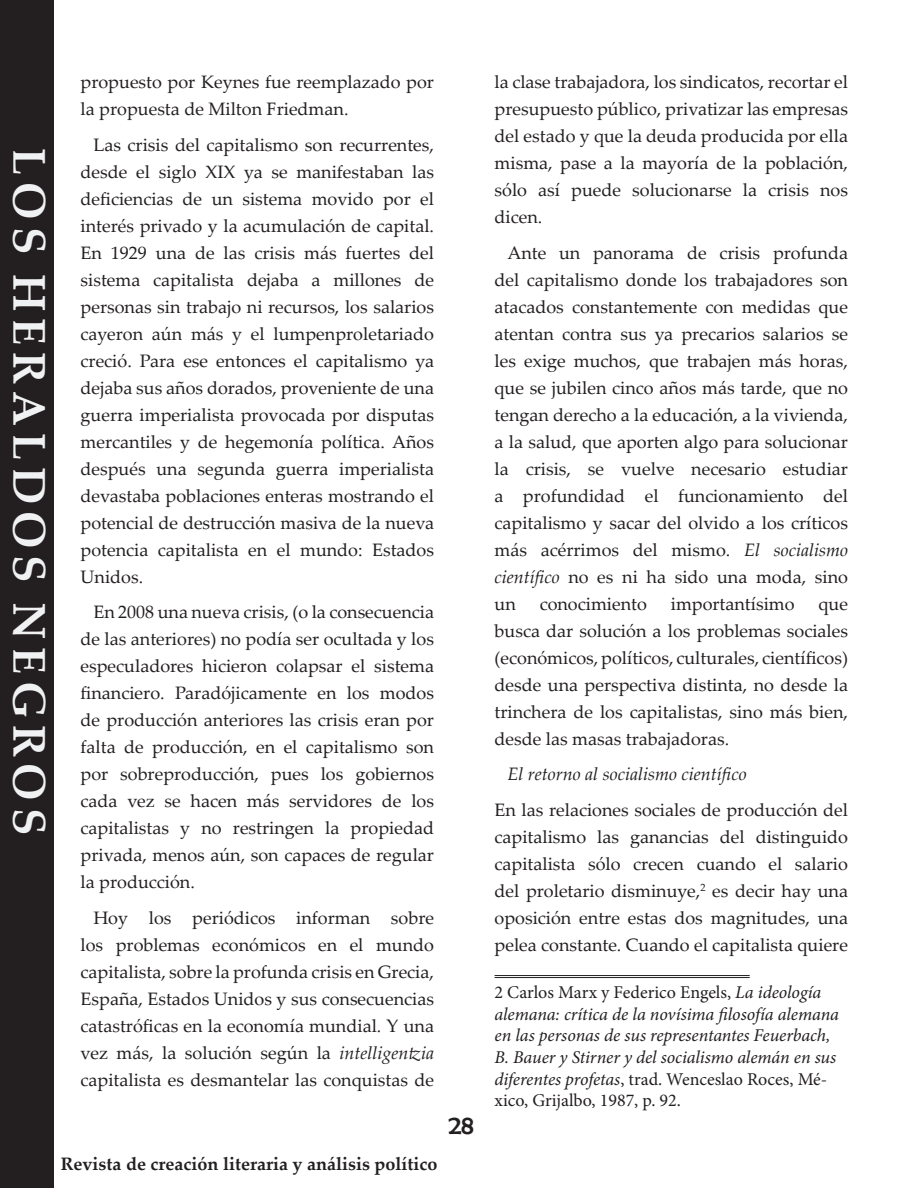
<style>
.page{position:relative;width:918px;height:1188px;background:#fff}
.page>*{position:absolute;margin:0;border:0;box-sizing:border-box;transform-origin:0 0}
.t1{font:700 45.9px "Palatino Linotype";letter-spacing:.15em;color:#f0f1f2}
.t2{font:27px "Berlin Sans FB";color:#231f20}
.t3{font:18px/27px "Palatino Linotype";color:#231f20;text-align:justify}
.t4{font:italic 18px/21.6px "Minion Pro";letter-spacing:-.005em;color:#231f20}
.t5{font:700 18px "Palatino Linotype";color:#231f20}
.t6{font:italic 18px "Palatino Linotype";color:#231f20}
.s1{font-style:italic}
.s2{font-style:normal}
</style>
<div class="page">
<div style="left:0;top:0;width:54px;height:1188px;background:#231f20"></div>
<hr style="left:495px;top:975px;width:255px;height:1px;background:#231f20">
<hr style="left:495px;top:977px;width:255px;height:1px;background:#231f20">
<h1 class="t1" style="left:62px;top:148px;width:688px;rotate:90deg">LOS HERALDOS NEGROS</h1>
<p class="t3" style="left:81px;top:68px;width:355px">propuesto por Keynes fue reemplazado por la propuesta de Milton Friedman.</p>
<p class="t3" style="left:81px;top:131px;width:355px;text-indent:13px">Las crisis del capitalismo son recurrentes, desde el siglo XIX ya se manifestaban las deficiencias de un sistema movido por el interés privado y la acumulación de capital.<br>En 1929 una de las crisis más fuertes del sistema capitalista dejaba a millones de personas sin trabajo ni recursos, los salarios cayeron aún más y el lumpenproletariado creció. Para ese entonces el capitalismo ya dejaba sus años dorados, proveniente de una guerra imperialista provocada por disputas mercantiles y de hegemonía política. Años después una segunda guerra imperialista devastaba poblaciones enteras mostrando el potencial de destrucción masiva de la nueva potencia capitalista en el mundo: Estados Unidos.</p>
<p class="t3" style="left:81px;top:598px;width:355px;text-indent:13px">En 2008 una nueva crisis, (o la consecuencia de las anteriores) no podía ser ocultada y los especuladores hicieron colapsar el sistema financiero. Paradójicamente en los modos de producción anteriores las crisis eran por falta de producción, en el capitalismo son por sobreproducción, pues los gobiernos cada vez se hacen más servidores de los capitalistas y no restringen la propiedad privada, menos aún, son capaces de regular la producción.</p>
<p class="t3" style="left:81px;top:904px;width:355px;text-indent:13px">Hoy los periódicos informan sobre los problemas económicos en el mundo capitalista, sobre la profunda crisis en Grecia, España, Estados Unidos y sus consecuencias catastróficas en la economía mundial. Y una vez más, la solución según la <span class="s1">intelligentzia </span>capitalista es desmantelar las conquistas de</p>
<p class="t5" style="left:61px;top:1151px;width:378px">Revista de creación literaria y análisis político</p>
<h2 class="t2" style="left:448px;top:1110px;width:27px">28</h2>
<p class="t3" style="left:495px;top:68px;width:355px">la clase trabajadora, los sindicatos, recortar el presupuesto público, privatizar las empresas del estado y que la deuda producida por ella misma, pase a la mayoría de la población, sólo así puede solucionarse la crisis nos dicen.</p>
<p class="t3" style="left:495px;top:239px;width:355px;text-indent:13px">Ante un panorama de crisis profunda del capitalismo donde los trabajadores son atacados constantemente con medidas que atentan contra sus ya precarios salarios se les exige muchos, que trabajen más horas, que se jubilen cinco años más tarde, que no tengan derecho a la educación, a la vivienda, a la salud, que aporten algo para solucionar la crisis, se vuelve necesario estudiar a profundidad el funcionamiento del capitalismo y sacar del olvido a los críticos más acérrimos del mismo. <span class="s1">El socialismo científico</span> no es ni ha sido una moda, sino un</p>
<p class="t3" style="left:540px;top:590px;width:109px">conocimiento</p>
<p class="t3" style="left:671px;top:590px;width:125px">importantísimo</p>
<p class="t3" style="left:495px;top:590px;width:355px;text-indent:324px">que busca dar solución a los problemas sociales (económicos, políticos, culturales, científicos) desde una perspectiva distinta, no desde la trinchera de los capitalistas, sino más bien, desde las masas trabajadoras.</p>
<p class="t6" style="left:507px;top:761px;width:241px">El retorno al socialismo científico</p>
<p class="t3" style="left:495px;top:796px;width:355px">En las relaciones sociales de producción del capitalismo las ganancias del distinguido capitalista sólo crecen cuando el salario del proletario disminuye,<sup>2</sup> es decir hay una oposición entre estas dos magnitudes, una pelea constante. Cuando el capitalista quiere</p>
<p class="t4" style="left:495px;top:982px;width:346px"><span class="s2">2 Carlos Marx y Federico Engels,</span> La ideología alemana: crítica de la novísima filosofía alemana en las personas de sus representantes Feuerbach, B. Bauer y Stirner y del socialismo alemán en sus diferentes profetas<span class="s2">, trad. Wenceslao Roces, Mé&shy;xico, Grijalbo, 1987, p. 92.</span></p>
</div>
